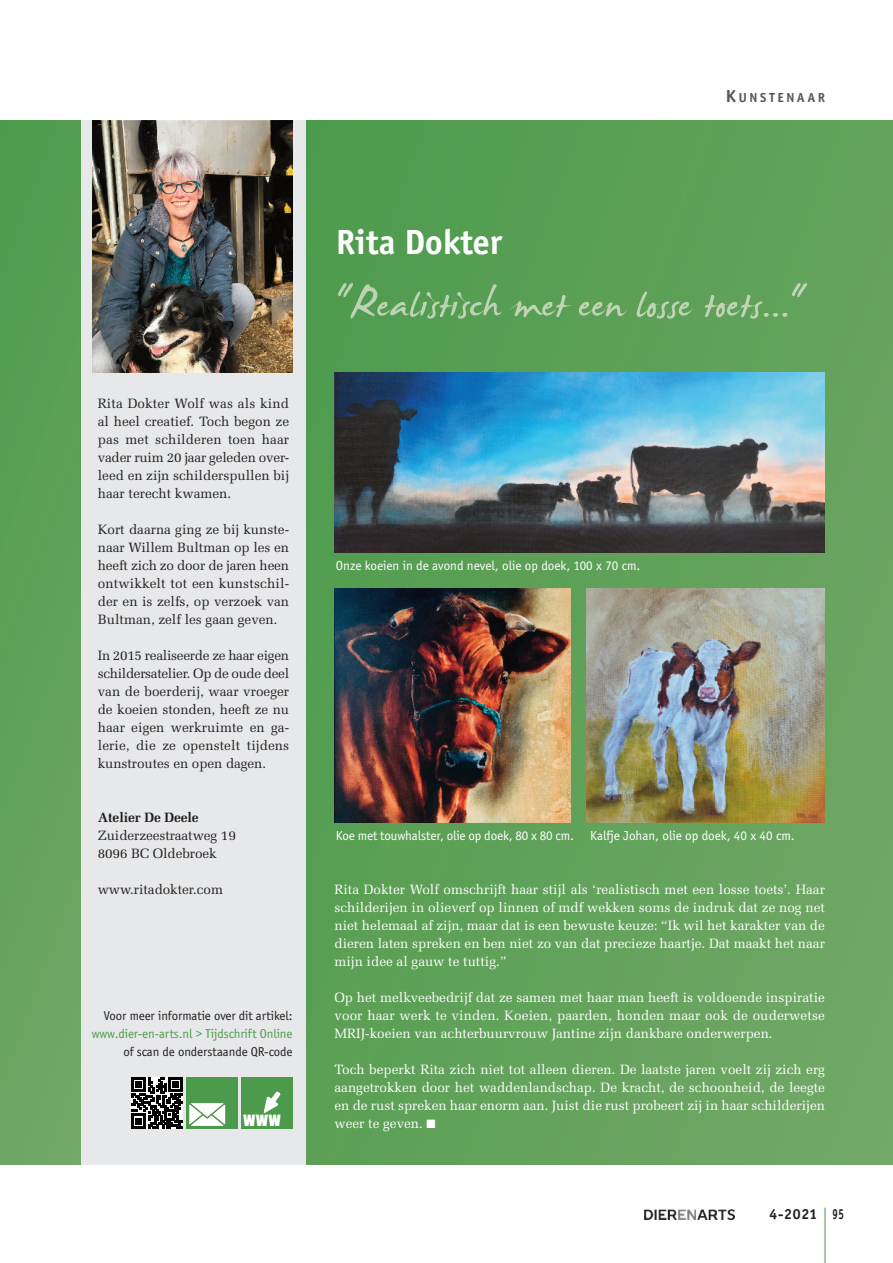
<style>
.page{position:relative;width:893px;height:1263px;background:#fff}
.page>*{position:absolute;margin:0;border:0;box-sizing:border-box;transform-origin:0 0}
.t1{font:700 36px "Officina Sans";color:#fff}
.t2{font:17.55px "Impact";color:#fff}
.t3{font:700 15px "Officina Sans";letter-spacing:.05em;color:#231f20}
.t4{font:13.5px/18px "Melior";color:#fff;text-align:justify}
.t5{font:13.5px/18px "Melior";color:#231f20;text-align:justify}
.t6{font:13.5px "Officina Sans";color:#fff}
.t7{font:700 13.5px "Melior";letter-spacing:-.005em;color:#231f20}
.t8{font:700 13.5px "Officina Sans";letter-spacing:.2em;color:#57585a}
.t9{font:13.2px "Officina Sans";letter-spacing:-.005em;color:#231f20}
.t10{font:13.2px "Officina Sans";letter-spacing:-.005em;color:#4c9b4c}
.s1{font-size:18px}
</style>
<div class="page">
<hr style="left:825px;top:1208px;width:1px;height:55px;background:#4c9b4c">
<img style="left:644px;top:1209px;width:91px;height:10px">
<div style="left:306px;top:120px;width:587px;height:1044px;background:linear-gradient(to right,#549d51,#6ca662)"></div>
<div style="left:81px;top:120px;width:225px;height:1044px;background:#e7e8e9"></div>
<img style="left:93px;top:120px;width:199px;height:252px">
<svg style="left:132px;top:1077px;width:51px;height:51px;background:#4d4d4d"></svg>
<div style="left:187px;top:1077px;width:51px;height:51px;background:#4c9b4c"></div>
<svg style="left:189px;top:1103px;width:36px;height:23px"></svg>
<div style="left:241px;top:1077px;width:51px;height:51px;background:#4c9b4c"></div>
<svg style="left:264px;top:1091px;width:17px;height:22px"></svg>
<div style="left:0;top:120px;width:81px;height:1044px;background:linear-gradient(to bottom,#4f9c4e,#70a765)"></div>
<img style="left:338px;top:283px;width:71px;height:36px">
<img style="left:335px;top:588px;width:236px;height:234px">
<img style="left:587px;top:588px;width:238px;height:234px">
<img style="left:334px;top:372px;width:491px;height:180px">
<h1 class="t1" style="left:336px;top:220px;width:168px">Rita Dokter</h1>
<p class="t5" style="left:98px;top:394px;width:193px">Rita Dokter Wolf was als kind al heel creatief. Toch begon ze pas met schilderen toen haar vader ruim 20 jaar geleden over&shy;leed en zijn schilderspullen bij haar terecht kwamen.</p>
<p class="t5" style="left:98px;top:520px;width:193px">Kort daarna ging ze bij kunste&shy;naar Willem Bultman op les en heeft zich zo door de jaren heen ontwikkelt tot een kunstschil&shy;der en is zelfs, op verzoek van Bultman, zelf les gaan geven.</p>
<p class="t5" style="left:98px;top:646px;width:193px">In 2015 realiseerde ze haar eigen schildersatelier. Op de oude deel van de boerderij, waar vroeger de koeien stonden, heeft ze nu haar eigen werkruimte en ga&shy;lerie, die ze openstelt tijdens kunstroutes en open dagen.</p>
<p class="t6" style="left:336px;top:557px;width:306px">Onze koeien in de avond nevel, olie op doek, 100 x 70 cm.</p>
<p class="t8" style="left:726px;top:89px;width:100px"><span class="s1">K</span>UNSTENAAR</p>
<p class="t7" style="left:98px;top:809px;width:102px">Atelier De Deele</p>
<p class="t5" style="left:98px;top:826px;width:140px">Zuiderzeestraatweg 19<br>8096 BC Oldebroek</p>
<p class="t5" style="left:98px;top:880px;width:127px">www.ritadokter.com</p>
<p class="t4" style="left:334px;top:880px;width:492px">Rita Dokter Wolf omschrijft haar stijl als ‘realistisch met een losse toets’. Haar schilderijen in olieverf op linnen of mdf wekken soms de indruk dat ze nog net niet helemaal af zijn, maar dat is een bewuste keuze: “Ik wil het karakter van de dieren laten spreken en ben niet zo van dat precieze haartje. Dat maakt het naar mijn idee al gauw te tuttig.”</p>
<p class="t4" style="left:334px;top:988px;width:492px">Op het melkveebedrijf dat ze samen met haar man heeft is voldoende inspiratie voor haar werk te vinden. Koeien, paarden, honden maar ook de ouderwetse MRIJ-koeien van achterbuurvrouw Jantine zijn dankbare onderwerpen.</p>
<p class="t4" style="left:334px;top:1060px;width:492px">Toch beperkt Rita zich niet tot alleen dieren. De laatste jaren voelt zij zich erg aangetrokken door het waddenlandschap. De kracht, de schoonheid, de leegte en de rust spreken haar enorm aan. Juist die rust probeert zij in haar schilderijen weer te geven. ■</p>
<p class="t6" style="left:336px;top:827px;width:460px">Koe met touwhalster, olie op doek, 80 x 80 cm. Kalfje Johan, olie op doek, 40 x 40 cm.</p>
<p class="t9" style="left:104px;top:1008px;width:190px">Voor meer informatie over dit artikel:</p>
<p class="t10" style="left:92px;top:1026px;width:202px">www.dier-en-arts.nl &gt; Tijdschrift Online</p>
<p class="t9" style="left:124px;top:1044px;width:170px">of scan de onderstaande QR-code</p>
<p class="t2" style="left:244px;top:1108px;width:39px">WWW</p>
<p class="t3" style="left:769px;top:1205px;width:76px">4-2021 95</p>
</div>
